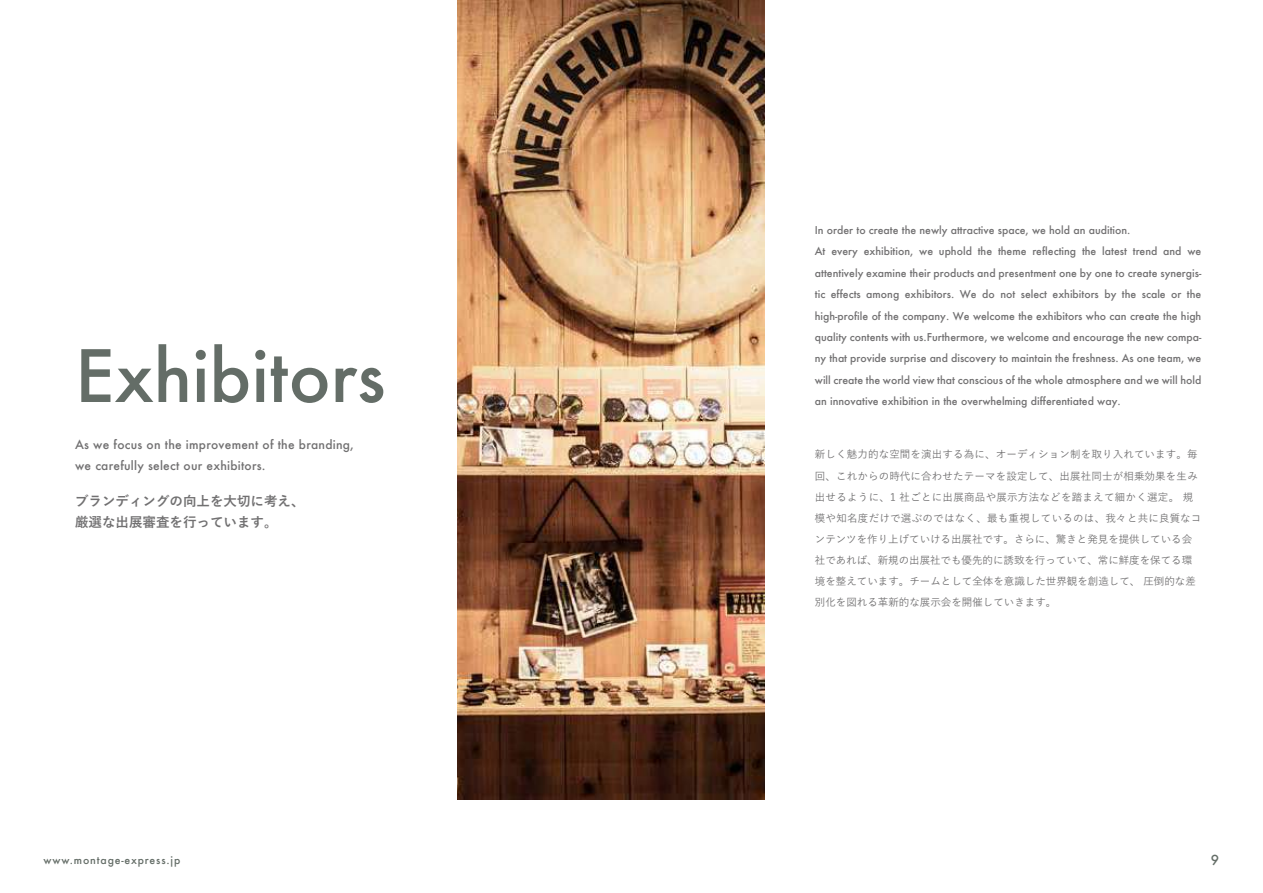
<style>
.page{position:relative;width:1263px;height:893px;background:#fff}
.page>*{position:absolute;margin:0;border:0;box-sizing:border-box;transform-origin:0 0}
.t1{font:500 70.05px "Futura";color:#646d67}
.t2{font:700 13.5px/21px "Yu Go";color:#717071}
.t3{font:500 13.5px "Futura";color:#646d67}
.t4{font:500 12px/21px "Futura";letter-spacing:.02em;color:#717071}
.t5{font:500 10.5px/21.5px "Futura";color:#717071}
.t6{font:500 10.5px/21px "Yu Go";letter-spacing:.015em;color:#717071}
.t7{font:500 10.5px "Futura";letter-spacing:.08em;color:#646d67}
</style>
<div class="page">
<img style="left:458px;top:0;width:306px;height:800px">
<h1 class="t1" style="left:75px;top:328px;width:312px">Exhibitors</h1>
<p class="t4" style="left:75px;top:433px;width:280px">As we focus on the improvement of the branding, we carefully select our exhibitors.</p>
<p class="t2" style="left:75px;top:491px;width:231px">ブランディングの向上を大切に考え、厳選な出展審査を行っています。</p>
<p class="t5" style="left:815px;top:219px;width:388px">In order to create the newly attractive space, we hold an audition.<br>At every exhibition, we uphold the theme reflecting the latest trend and we attentively examine their products and presentment one by one to create synergis&shy;tic effects among exhibitors. We do not select exhibitors by the scale or the high-profile of the company. We welcome the exhibitors who can create the high quality contents with us.Furthermore, we welcome and encourage the new compa&shy;ny that provide surprise and discovery to maintain the freshness. As one team, we will create the world view that conscious of the whole atmosphere and we will hold</p>
<p class="t5" style="left:815px;top:390px;width:307px">an innovative exhibition in the overwhelming differentiated way.</p>
<p class="t6" style="left:815px;top:443px;width:388px">新しく魅力的な空間を演出する為に、オーディション制を取り入れています。毎回、これからの時代に合わせたテーマを設定して、出展社同士が相乗効果を生み出せるように、1 社ごとに出展商品や展示方法などを踏まえて細かく選定。 規模や知名度だけで選ぶのではなく、最も重視しているのは、我々と共に良質なコンテンツを作り上げていける出展社です。さらに、驚きと発見を提供している会社であれば、新規の出展社でも優先的に誘致を行っていて、常に鮮度を保てる環境を整えています。チームとして全体を意識した世界観を創造して、 圧倒的な差別化を図れる革新的な展示会を開催していきます。</p>
<p class="t7" style="left:43px;top:853px;width:138px">www.montage-express.jp</p>
<p class="t3" style="left:1211px;top:850px;width:10px">9</p>
</div>
